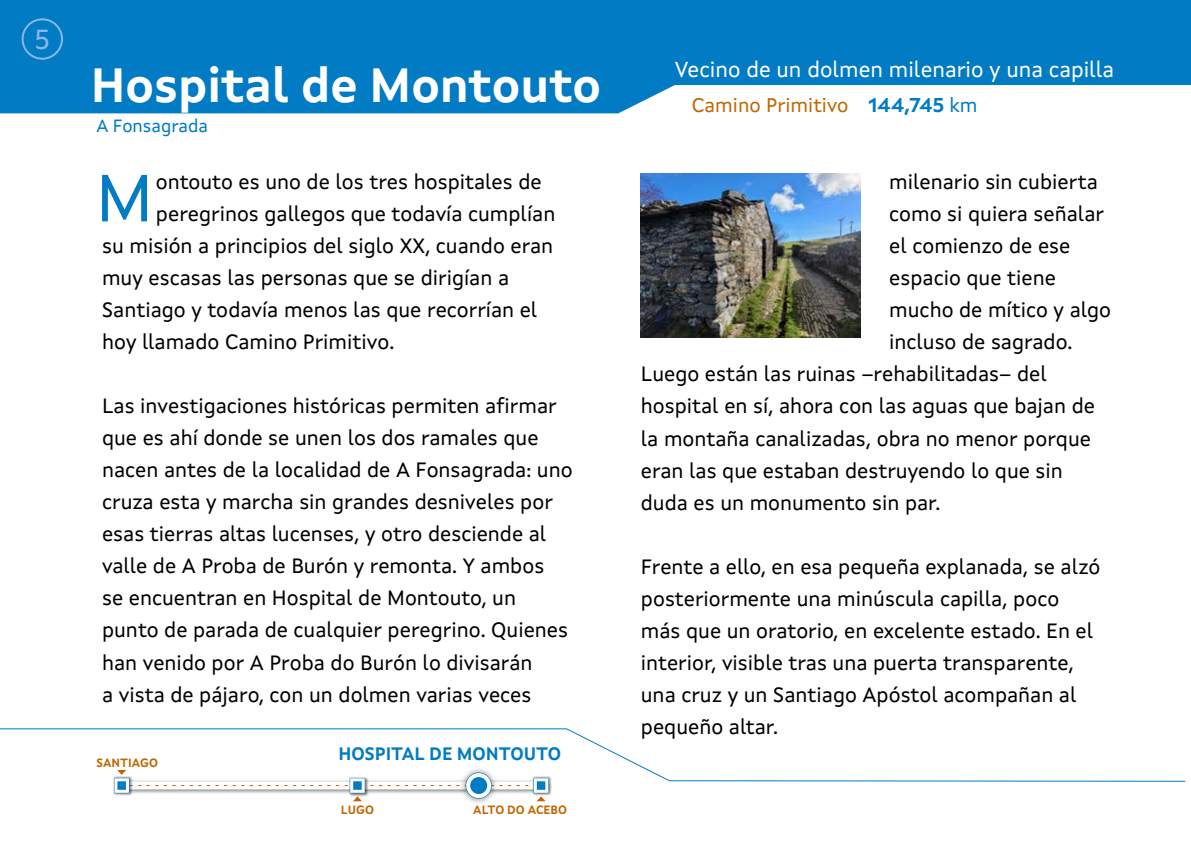
<style>
.page{position:relative;width:1191px;height:842px;background:#fff}
.page>*{position:absolute;margin:0;border:0;box-sizing:border-box;transform-origin:0 0}
.t1{font:67.4px "Xunta Sans";color:#007bc4}
.t2{font:700 48px "Xunta Sans";color:#fff}
.t3{font:28px "Xunta Sans";color:#89b8e4}
.t4{font:22px "Xunta Sans";color:#fff}
.t5{font:21px/32px "Xunta Sans";color:#000}
.t6{font:20px "Xunta Sans";color:#c16700}
.t7{font:700 18px "Xunta Sans";color:#007bc4}
.t8{font:18px "Xunta Sans";color:#007bc4}
.t9{font:700 12px "Xunta Sans";color:#c16700}
.s1{font-weight:700;color:#007bc4}
.s2{color:#007bc4}
</style>
<div class="page">
<svg style="left:0;top:0;width:1191px;height:113px;background:#1c89ca"></svg>
<svg style="left:0;top:728px;width:1186px;height:54px"></svg>
<div style="left:22px;top:18px;width:41px;height:42px;border:2px solid #89b8e4;border-radius:50%"></div>
<div style="left:91px;top:741px;width:482px;height:85px;background:#fff"></div>
<img style="left:113px;top:777px;width:1px;height:17px">
<img style="left:549px;top:776px;width:3px;height:19px">
<svg style="left:114px;top:770px;width:435px;height:31px"></svg>
<img style="left:641px;top:173px;width:220px;height:164px">
<h3 class="t3" style="left:35px;top:22px;width:16px">5</h3>
<h2 class="t2" style="left:91px;top:56px;width:512px">Hospital de Montouto</h2>
<p class="t8" style="left:96px;top:115px;width:113px">A Fonsagrada</p>
<h1 class="t1" style="left:96px;top:157px;width:59px">M</h1>
<p class="t5" style="left:156px;top:166px;width:387px">ontouto es uno de los tres hospitales de</p>
<p class="t5" style="left:156px;top:198px;width:401px">peregrinos gallegos que todavía cumplían</p>
<p class="t5" style="left:102px;top:230px;width:452px">su misión a principios del siglo XX, cuando eran</p>
<p class="t5" style="left:102px;top:262px;width:408px">muy escasas las personas que se dirigían a</p>
<p class="t5" style="left:102px;top:294px;width:437px">Santiago y todavía menos las que recorrían el</p>
<p class="t5" style="left:102px;top:326px;width:294px">hoy llamado Camino Primitivo.</p>
<p class="t5" style="left:102px;top:390px;width:472px">Las investigaciones históricas permiten afirmar que es ahí donde se unen los dos ramales que nacen antes de la localidad de A Fonsagrada: uno cruza esta y marcha sin grandes desniveles por esas tierras altas lucenses, y otro desciende al valle de A Proba de Burón y remonta. Y ambos<br>se encuentran en Hospital de Montouto, un punto de parada de cualquier peregrino. Quienes han venido por A Proba do Burón lo divisarán<br>a vista de pájaro, con un dolmen varias veces</p>
<p class="t9" style="left:96px;top:755px;width:63px">SANTIAGO</p>
<p class="t7" style="left:338px;top:743px;width:224px">HOSPITAL DE MONTOUTO</p>
<p class="t9" style="left:341px;top:802px;width:35px">LUGO</p>
<p class="t9" style="left:473px;top:802px;width:95px">ALTO DO ACEBO</p>
<p class="t4" style="left:675px;top:56px;width:441px">Vecino de un dolmen milenario y una capilla</p>
<p class="t6" style="left:692px;top:93px;width:287px">Camino Primitivo <span class="s1">144,745</span> <span class="s2">km</span></p>
<p class="t5" style="left:889px;top:166px;width:210px">milenario sin cubierta</p>
<p class="t5" style="left:889px;top:198px;width:216px">como si quiera señalar</p>
<p class="t5" style="left:889px;top:230px;width:183px">el comienzo de ese</p>
<p class="t5" style="left:889px;top:262px;width:168px">espacio que tiene</p>
<p class="t5" style="left:889px;top:294px;width:223px">mucho de mítico y algo</p>
<p class="t5" style="left:889px;top:326px;width:185px">incluso de sagrado.</p>
<p class="t5" style="left:641px;top:358px;width:407px">Luego están las ruinas –rehabilitadas– del</p>
<p class="t5" style="left:641px;top:390px;width:455px">hospital en sí, ahora con las aguas que bajan de</p>
<p class="t5" style="left:641px;top:422px;width:452px">la montaña canalizadas, obra no menor porque</p>
<p class="t5" style="left:641px;top:454px;width:423px">eran las que estaban destruyendo lo que sin</p>
<p class="t5" style="left:641px;top:486px;width:301px">duda es un monumento sin par.</p>
<p class="t5" style="left:641px;top:550px;width:461px">Frente a ello, en esa pequeña explanada, se alzó posteriormente una minúscula capilla, poco más que un oratorio, en excelente estado. En el interior, visible tras una puerta transparente, una cruz y un Santiago Apóstol acompañan al pequeño altar.</p>
</div>
